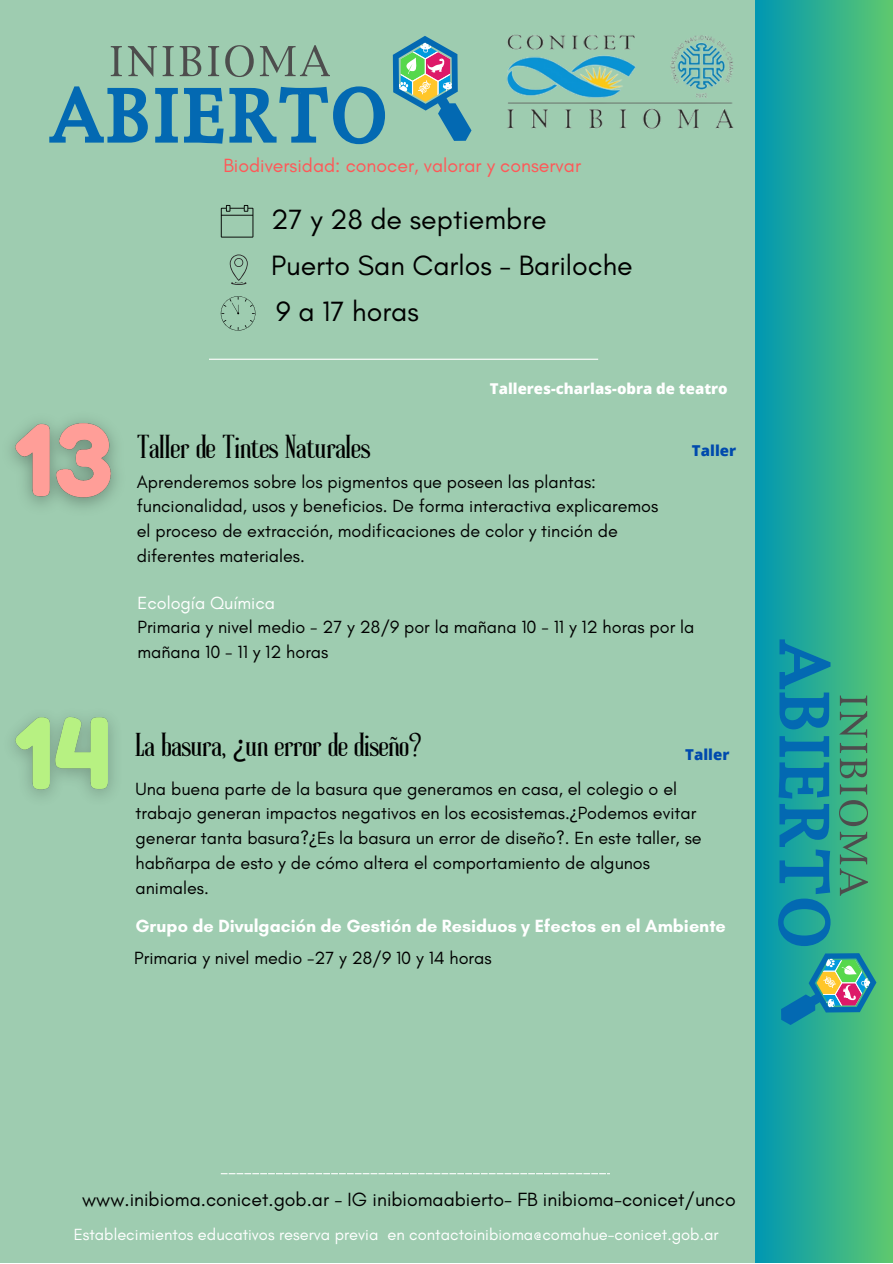
<style>
.page{position:relative;width:893px;height:1264px;background:#fff}
.page>*{position:absolute;margin:0;border:0;box-sizing:border-box;transform-origin:0 0}
.t1{font:30px "Roller Coaster";color:#000}
.t2{font:28.5px "Glacial Indifference";color:#000}
.t3{font:19.5px "Glacial Indifference";color:#000}
.t4{font:19.5px "Glacial Indifference";color:#ff5757}
.t5{font:18px/24.8px "Glacial Indifference";color:#000}
.t6{font:700 18px "Glacial Indifference";color:#fff}
.t7{font:18px "Glacial Indifference";color:#fff}
.t8{font:16.5px "Glacial Indifference";color:#fff}
.t9{font:800 15px "Open Sans";color:#004aad}
.t10{font:800 14.85px "Open Sans";color:#fff}
.s1{font-family:"Noto Sans"}
</style>
<div class="page">
<div style="left:0;top:0;width:892px;height:1262px;background:#9eccb0"></div>
<div style="left:755px;top:0;width:137px;height:1262px;background:linear-gradient(to right,#0097b2,#5ec86e)"></div>
<svg style="left:111px;top:46px;width:11px;height:30px"></svg>
<svg style="left:128px;top:46px;width:29px;height:31px"></svg>
<svg style="left:163px;top:46px;width:11px;height:30px"></svg>
<svg style="left:180px;top:46px;width:21px;height:30px"></svg>
<svg style="left:208px;top:46px;width:11px;height:30px"></svg>
<svg style="left:225px;top:45px;width:29px;height:32px"></svg>
<svg style="left:260px;top:45px;width:70px;height:31px"></svg>
<svg style="left:49px;top:86px;width:336px;height:59px"></svg>
<svg style="left:393px;top:36px;width:78px;height:105px"></svg>
<svg style="left:230px;top:254px;width:18px;height:31px"></svg>
<svg style="left:221px;top:296px;width:35px;height:35px"></svg>
<img style="left:28px;top:420px;width:89px;height:88px">
<svg style="left:804px;top:631px;width:88px;height:631px;background:#44bb80"></svg>
<img style="left:507px;top:34px;width:227px;height:95px">
<hr style="left:209px;top:359px;width:389px;height:1px;background:#fff">
<svg style="left:221px;top:205px;width:32px;height:32px"></svg>
<img style="left:13px;top:716px;width:101px;height:80px">
<svg style="left:221px;top:1173px;width:389px;height:1px"></svg>
<svg style="left:776px;top:637px;width:100px;height:388px;background:#2e9d93"></svg>
<svg style="left:11px;top:428px;width:17px;height:310px"></svg>
<p class="t4" style="left:223px;top:153px;width:359px">Biodiversidad: conocer, valorar y conservar</p>
<p class="t2" style="left:271px;top:202px;width:277px">27 y 28 de septiembre</p>
<p class="t2" style="left:271px;top:248px;width:363px">Puerto San Carlos - Bariloche</p>
<p class="t2" style="left:276px;top:294px;width:144px">9 a 17 horas</p>
<p class="t1" style="left:137px;top:435px;width:235px">Taller de Tintes Naturales</p>
<p class="t10" style="left:490px;top:377px;width:239px">Talleres-charlas-obra de teatro</p>
<p class="t9" style="left:692px;top:440px;width:46px">Taller</p>
<p class="t5" style="left:137px;top:469px;width:523px">Aprenderemos sobre los pigmentos que poseen las plantas: funcionalidad, usos y beneficios. De forma interactiva explicaremos el proceso de extracción, modificaciones de color y tinción de diferentes materiales.</p>
<p class="t7" style="left:137px;top:592px;width:139px">Ecología Química</p>
<p class="t5" style="left:137px;top:614px;width:558px">Primaria y nivel medio - 27 y 28/9 por la mañana 10 - 11 y 12 horas por la mañana 10 - 11 y 12 horas</p>
<p class="t1" style="left:135px;top:733px;width:288px">La basura, <span class="s1">¿</span>un error de diseño?</p>
<p class="t9" style="left:685px;top:744px;width:46px">Taller</p>
<p class="t5" style="left:135px;top:776px;width:567px">Una buena parte de la basura que generamos en casa, el colegio o el trabajo generan impactos negativos en los ecosistemas.<span class="s1">¿</span>Podemos evitar generar tanta basura?<span class="s1">¿</span>Es la basura un error de diseño?. En este taller, se habñarpa de esto y de cómo altera el comportamiento de algunos animales.</p>
<p class="t6" style="left:135px;top:914px;width:591px">Grupo de Divulgación de Gestión de Residuos y Efectos en el Ambiente</p>
<p class="t5" style="left:134px;top:945px;width:359px">Primaria y nivel medio -27 y 28/9 10 y 14 horas</p>
<p class="t3" style="left:82px;top:1187px;width:655px">www.inibioma.conicet.gob.ar - IG inibiomaabierto- FB inibioma-conicet/unco</p>
<p class="t8" style="left:74px;top:1224px;width:646px">Establecimientos educativos reserva previa en contactoinibioma@comahue-conicet.gob.ar</p>
</div>
